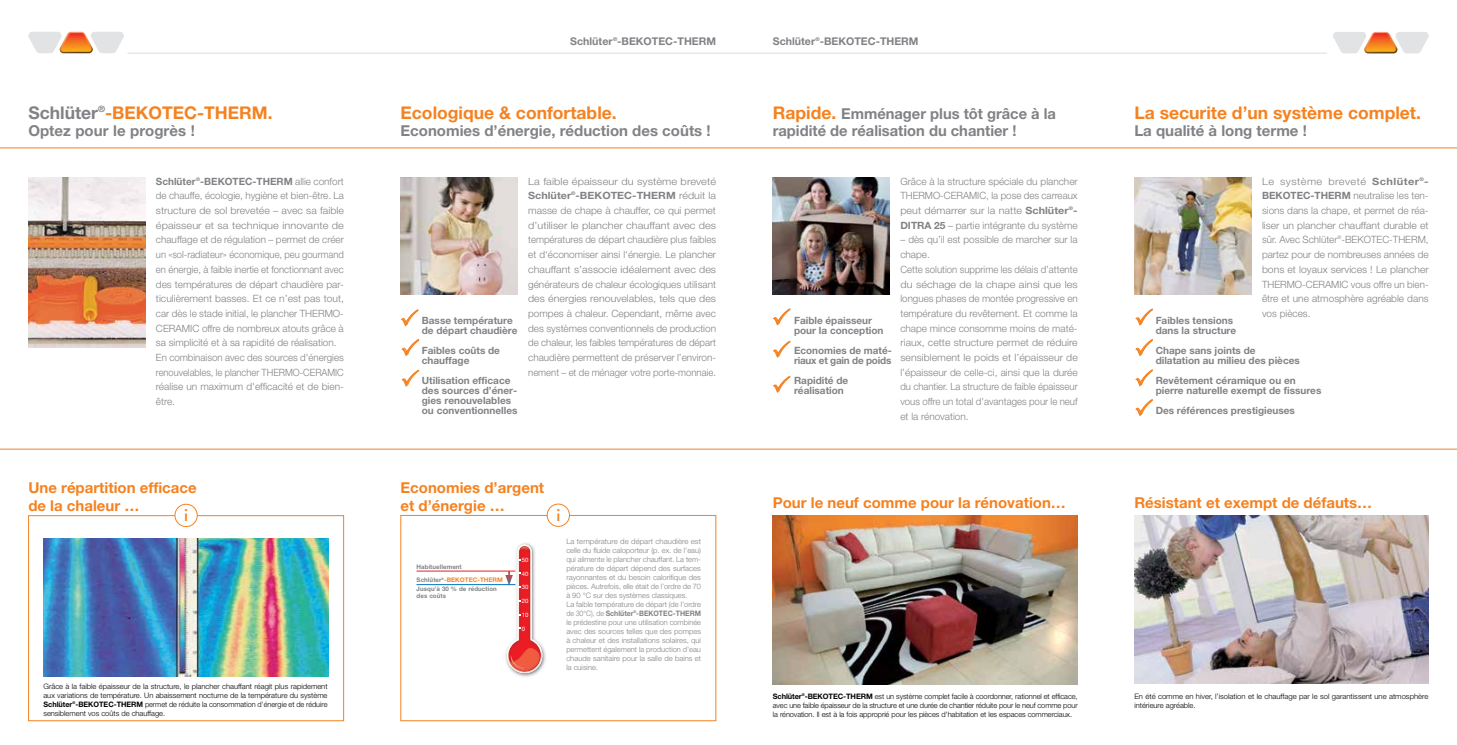
<style>
.page{position:relative;width:1457px;height:745px;background:#fff}
.page>*{position:absolute;margin:0;border:0;box-sizing:border-box;transform-origin:0 0}
.t1{font:700 17.5px "Helvetica Neue LT Pro";color:#f58220}
.t2{font:500 16px "Futura";color:#f58220}
.t3{font:700 15px/17.5px "Helvetica Neue LT Pro";color:#808285}
.t4{font:700 15px/17.5px "Helvetica Neue LT Pro";color:#f58220}
.t5{font:700 10.62px "Helvetica Neue LT Pro";color:#808285}
.t6{font:300 10px/14.6px "Helvetica Neue LT Pro";color:#808285}
.t7{font:300 10px/14.6px "Helvetica Neue LT Pro";color:#808285;text-align:justify;scale:1.1 1}
.t8{font:700 10px/10px "Helvetica Neue LT Pro";color:#808285}
.t9{font:700 10px/10px "Helvetica Neue LT Pro";letter-spacing:-.02em;color:#808285}
.t10{font:300 7.5px/9px "Helvetica Neue LT Pro";color:#000;text-align:justify}
.t11{font:300 7.5px/9px "Helvetica Neue LT Pro";color:#808285;scale:1.04 1}
.t12{font:700 6.25px/8.5px "Helvetica Neue LT Pro";letter-spacing:.01em;color:#808285}
.t13{font:6px "Helvetica Neue LT";color:#fff}
.s1{color:#808285}
.s2{font-size:17.5px;color:#f58220}
.s3{font-weight:700}
.s4{color:#f58220}
</style>
<div class="page">
<div style="left:547px;top:503px;width:22px;height:23px;border:1px solid #f58220;border-radius:50%"></div>
<div style="left:28px;top:515px;width:316px;height:205px;background:#fff;border:1px solid #f58220"></div>
<hr style="left:127px;top:53px;width:1199px;height:1px;background:#e2e3e4">
<img style="left:772px;top:177px;width:117px;height:117px">
<img style="left:772px;top:515px;width:305px;height:168px">
<img style="left:29px;top:177px;width:116px;height:170px">
<img style="left:44px;top:538px;width:284px;height:138px">
<img style="left:400px;top:177px;width:117px;height:117px">
<img style="left:1134px;top:177px;width:116px;height:117px">
<img style="left:1134px;top:515px;width:294px;height:168px">
<img style="left:503px;top:543px;width:35px;height:134px">
<img style="left:542px;top:647px;width:4px;height:21px">
<hr style="left:416px;top:584px;width:99px;height:1px;background:#0072bc">
<hr style="left:416px;top:570px;width:99px;height:1px;background:#ed1d24">
<svg style="left:505px;top:544px;width:37px;height:128px"></svg>
<hr style="left:0;top:448px;width:1456px;height:1px;background:#f58220">
<div style="left:175px;top:504px;width:22px;height:22px;background:#fff;border-radius:50%"></div>
<div style="left:175px;top:503px;width:22px;height:23px;border:1px solid #f58220;border-radius:50%"></div>
<svg style="left:28px;top:32px;width:96px;height:21px"></svg>
<svg style="left:1333px;top:32px;width:95px;height:21px"></svg>
<hr style="left:0;top:147px;width:1456px;height:1px;background:#f58220">
<svg style="left:400px;top:309px;width:19px;height:18px"></svg>
<svg style="left:401px;top:338px;width:19px;height:18px"></svg>
<svg style="left:401px;top:369px;width:19px;height:18px"></svg>
<svg style="left:772px;top:308px;width:19px;height:18px"></svg>
<svg style="left:773px;top:340px;width:18px;height:18px"></svg>
<svg style="left:773px;top:375px;width:18px;height:18px"></svg>
<svg style="left:1135px;top:308px;width:18px;height:18px"></svg>
<svg style="left:1135px;top:339px;width:18px;height:17px"></svg>
<svg style="left:1135px;top:369px;width:18px;height:18px"></svg>
<svg style="left:1135px;top:399px;width:18px;height:17px"></svg>
<p class="t5" style="left:570px;top:35px;width:147px">Schlüter<sup>®</sup>-BEKOTEC-THERM</p>
<p class="t5" style="left:772px;top:35px;width:147px">Schlüter<sup>®</sup>-BEKOTEC-THERM</p>
<h1 class="t1" style="left:28px;top:101px;width:246px"><span class="s1">Schlüter</span><sup>®</sup>-BEKOTEC-THERM.</h1>
<h3 class="t3" style="left:28px;top:121px;width:168px">Optez pour le progrès !</h3>
<h1 class="t1" style="left:400px;top:101px;width:218px">Ecologique &amp; confortable.</h1>
<h3 class="t3" style="left:400px;top:121px;width:311px">Economies d’énergie, réduction des coûts !</h3>
<h3 class="t3" style="left:772px;top:104px;width:285px"><span class="s2">Rapide.</span> Emménager plus tôt grâce à la rapidité de réalisation du chantier !</h3>
<h1 class="t1" style="left:1134px;top:101px;width:288px">La securite d’un système complet.</h1>
<h3 class="t3" style="left:1134px;top:121px;width:174px">La qualité à long terme !</h3>
<p class="t6" style="left:156px;top:173px;width:189px"><span class="s3">Schlüter</span><sup>®</sup><span class="s3">-BEKOTEC-THERM</span> allie confort de chauffe, écologie, hygiène et bien-être. La structure de sol brevetée – avec sa faible épaisseur et sa technique innovante de chauffage et de régulation – permet de créer un «sol-radiateur» économique, peu gourmand en énergie, à faible inertie et fonctionnant avec des températures de départ chaudière par&shy;ticulièrement basses. Et ce n’est pas tout, car dès le stade initial, le plancher THERMO-CERAMIC offre de nombreux atouts grâce à sa simplicité et à sa rapidité de réalisation.<br>En combinaison avec des sources d'énergies renouvelables, le plancher THERMO-CERAMIC réalise un maximum d'efficacité et de bien&shy;être.</p>
<p class="t8" style="left:422px;top:315px;width:97px">Basse température de départ chaudière</p>
<p class="t8" style="left:422px;top:345px;width:80px">Faibles coûts de chauffage</p>
<p class="t8" style="left:422px;top:375px;width:97px">Utilisation efficace des sources d’éner&shy;gies renouvelables ou conventionnelles</p>
<p class="t7" style="left:528px;top:173px;width:172px">La faible épaisseur du système breveté <span class="s3">Schlüter</span><sup>®</sup><span class="s3">-BEKOTEC-THERM</span> réduit la masse de chape à chauffer, ce qui permet d’utiliser le plancher chauffant avec des températures de départ chaudière plus faibles et d‘économiser ainsi l‘énergie. Le plancher chauffant s’associe idéalement avec des générateurs de chaleur écologiques utilisant des énergies renouvelables, tels que des pompes à chaleur. Cependant, même avec des systèmes conventionnels de production de chaleur, les faibles températures de départ chaudière permettent de préserver l’environ&shy;nement – et de ménager votre porte-monnaie.</p>
<p class="t8" style="left:794px;top:315px;width:91px">Faible épaisseur pour la conception</p>
<p class="t9" style="left:794px;top:345px;width:99px">Economies de maté&shy;riaux et gain de poids</p>
<p class="t8" style="left:794px;top:375px;width:56px">Rapidité de réalisation</p>
<p class="t6" style="left:900px;top:173px;width:179px;text-align:justify">Grâce à la structure spéciale du plancher THERMO-CERAMIC, la pose des carreaux peut démarrer sur la natte <span class="s3">Schlüter</span><sup>®</sup><span class="s3">- DITRA 25</span> – partie intégrante du système</p>
<p class="t6" style="left:900px;top:232px;width:179px">– dès qu’il est possible de marcher sur la chape.<br>Cette solution supprime les délais d’attente du séchage de la chape ainsi que les longues phases de montée progressive en température du revêtement. Et comme la chape mince consomme moins de maté&shy;riaux, cette structure permet de réduire sensiblement le poids et l’épaisseur de l’épaisseur de celle-ci, ainsi que la durée du chantier. La structure de faible épaisseur vous offre un total d'avantages pour le neuf et la rénovation.</p>
<p class="t7" style="left:1261px;top:173px;width:153px">Le système breveté <span class="s3">Schlüter</span><sup>®</sup><span class="s3">- BEKOTEC-THERM</span> neutralise les ten&shy;sions dans la chape, et permet de réa&shy;liser un plancher chauffant durable et sûr. Avec Schlüter<sup>®</sup>-BEKOTEC-THERM, partez pour de nombreuses années de bons et loyaux services ! Le plancher THERMO-CERAMIC vous offre un bien&shy;être et une atmosphère agréable dans vos pièces.</p>
<p class="t8" style="left:1155px;top:315px;width:82px">Faibles tensions dans la structure</p>
<p class="t8" style="left:1155px;top:345px;width:146px">Chape sans joints de dilatation au milieu des pièces</p>
<p class="t8" style="left:1155px;top:375px;width:167px">Revêtement céramique ou en pierre naturelle exempt de fissures</p>
<p class="t8" style="left:1155px;top:405px;width:141px">Des références prestigieuses</p>
<h3 class="t4" style="left:28px;top:478px;width:170px">Une répartition efficace de la chaleur …</h3>
<h2 class="t2" style="left:184px;top:504px;width:5px">i</h2>
<h3 class="t4" style="left:400px;top:478px;width:145px">Economies d’argent et d’énergie …</h3>
<h2 class="t2" style="left:556px;top:503px;width:5px">i</h2>
<h3 class="t4" style="left:772px;top:493px;width:295px">Pour le neuf comme pour la rénovation…</h3>
<h3 class="t4" style="left:1134px;top:493px;width:239px">Résistant et exempt de défauts…</h3>
<p class="t12" style="left:416px;top:562px;width:47px">Habituellement</p>
<p class="t12" style="left:416px;top:575px;width:88px">Schlüter<sup>®</sup><span class="s4">-BEKOTEC-THERM<br></span>Jusqu’à 30 % de réduction</p>
<p class="t12" style="left:416px;top:591px;width:31px">des coûts</p>
<p class="t13" style="left:522px;top:556px;width:8px">50</p>
<p class="t13" style="left:522px;top:570px;width:8px">40</p>
<p class="t13" style="left:522px;top:583px;width:8px">30</p>
<p class="t13" style="left:522px;top:596px;width:8px">20</p>
<p class="t13" style="left:522px;top:611px;width:8px">10</p>
<p class="t13" style="left:522px;top:624px;width:5px">0</p>
<p class="t11" style="left:566px;top:536px;width:131px">La température de départ chaudière est celle du fluide caloporteur (p. ex. de l’eau) qui alimente le plancher chauffant. La tem&shy;pérature de départ dépend des surfaces rayonnantes et du besoin calorifique des pièces. Autrefois, elle était de l’ordre de 70 à 90 °C sur des systèmes classiques.<br>La faible température de départ (de l’ordre de 30°C), de <span class="s3">Schlüter</span><sup>®</sup><span class="s3">-BEKOTEC-THERM </span>le prédestine pour une utilisation combinée avec des sources telles que des pompes à chaleur et des installations solaires, qui permettent également la production d’eau chaude sanitaire pour la salle de bains et la cuisine.</p>
<p class="t10" style="left:43px;top:681px;width:286px">Grâce à la faible épaisseur de la structure, le plancher chauffant réagit plus rapidement aux variations de température. Un abaissement nocturne de la température du système <span class="s3">Schlüter</span><sup>®</sup><span class="s3">-BEKOTEC-THERM</span> permet de réduite la consommation d’énergie et de réduire sensiblement vos coûts de chauffage.</p>
<p class="t10" style="left:772px;top:691px;width:306px"><span class="s3">Schlüter</span><sup>®</sup><span class="s3">-BEKOTEC-THERM</span> est un système complet facile à coordonner, rationnel et efficace, avec une faible épaisseur de la structure et une durée de chantier réduite pour le neuf comme pour la rénovation. Il est à la fois approprié pour les pièces d'habitation et les espaces commerciaux.</p>
<p class="t10" style="left:1134px;top:691px;width:295px">En été comme en hiver, l’isolation et le chauffage par le sol garantissent une atmosphère intérieure agréable.</p>
</div>
